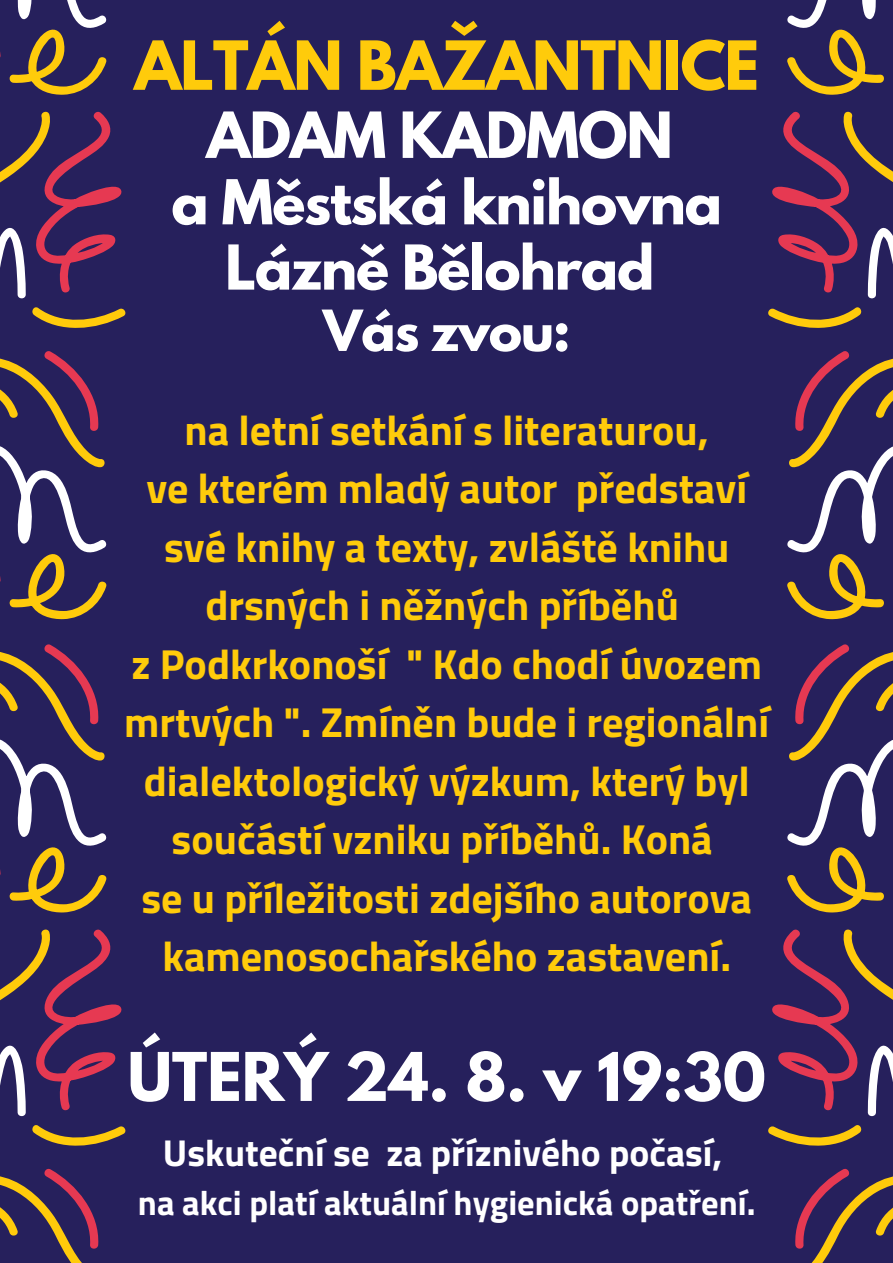
<style>
.page{position:relative;width:893px;height:1263px;background:#26205c}
.page>*{position:absolute;margin:0;border:0;box-sizing:border-box;transform-origin:0 0}
.t1{font:700 59.93px "League Spartan";letter-spacing:-.02em;color:#ffcb0b}
.t2{font:700 59.4px "League Spartan";color:#fff}
.t3{font:700 56.32px "League Spartan";letter-spacing:-.02em;color:#fff}
.t4{font:700 54.75px/65.2px "League Spartan";letter-spacing:-.02em;color:#fff;text-align:center}
.t5{font:700 50.18px "League Spartan";letter-spacing:-.02em;color:#fff}
.t6{font:700 42px/58.5px "Titillium Web";color:#ffcb0b;text-align:center}
.t7{font:700 37.5px "Titillium Web";color:#fff}
.t8{font:700 34.5px "Titillium Web";color:#fff}
</style>
<div class="page">
<svg style="left:0;top:0;width:125px;height:1263px"></svg>
<svg style="left:768px;top:0;width:125px;height:1263px"></svg>
<p class="t1" style="left:134px;top:36px;width:626px">ALTÁN BAŽANTNICE</p>
<p class="t3" style="left:206px;top:107px;width:468px">ADAM KADMON</p>
<p class="t4" style="left:171px;top:177px;width:552px">a Městská knihovna<br>Lázně Bělohrad</p>
<p class="t5" style="left:323px;top:306px;width:249px">Vás zvou:</p>
<p class="t6" style="left:185px;top:400px;width:526px">na letní setkání s literaturou,</p>
<p class="t6" style="left:146px;top:458px;width:602px">ve kterém mladý autor představí své knihy a texty, zvláště knihu</p>
<p class="t6" style="left:205px;top:575px;width:475px">drsných i něžných příběhů</p>
<p class="t6" style="left:124px;top:634px;width:646px">z Podkrkonoší " Kdo chodí úvozem mrtvých ". Zmíněn bude i regionální dialektologický výzkum, který byl součástí vzniku příběhů. Koná</p>
<p class="t6" style="left:141px;top:868px;width:612px">se u příležitosti zdejšího autorova kamenosochařského zastavení.</p>
<p class="t2" style="left:128px;top:1047px;width:640px">ÚTERÝ 24. 8. v 19:30</p>
<p class="t7" style="left:163px;top:1124px;width:561px">Uskuteční se za příznivého počasí,</p>
<p class="t8" style="left:138px;top:1176px;width:619px">na akci platí aktuální hygienická opatření.</p>
</div>
